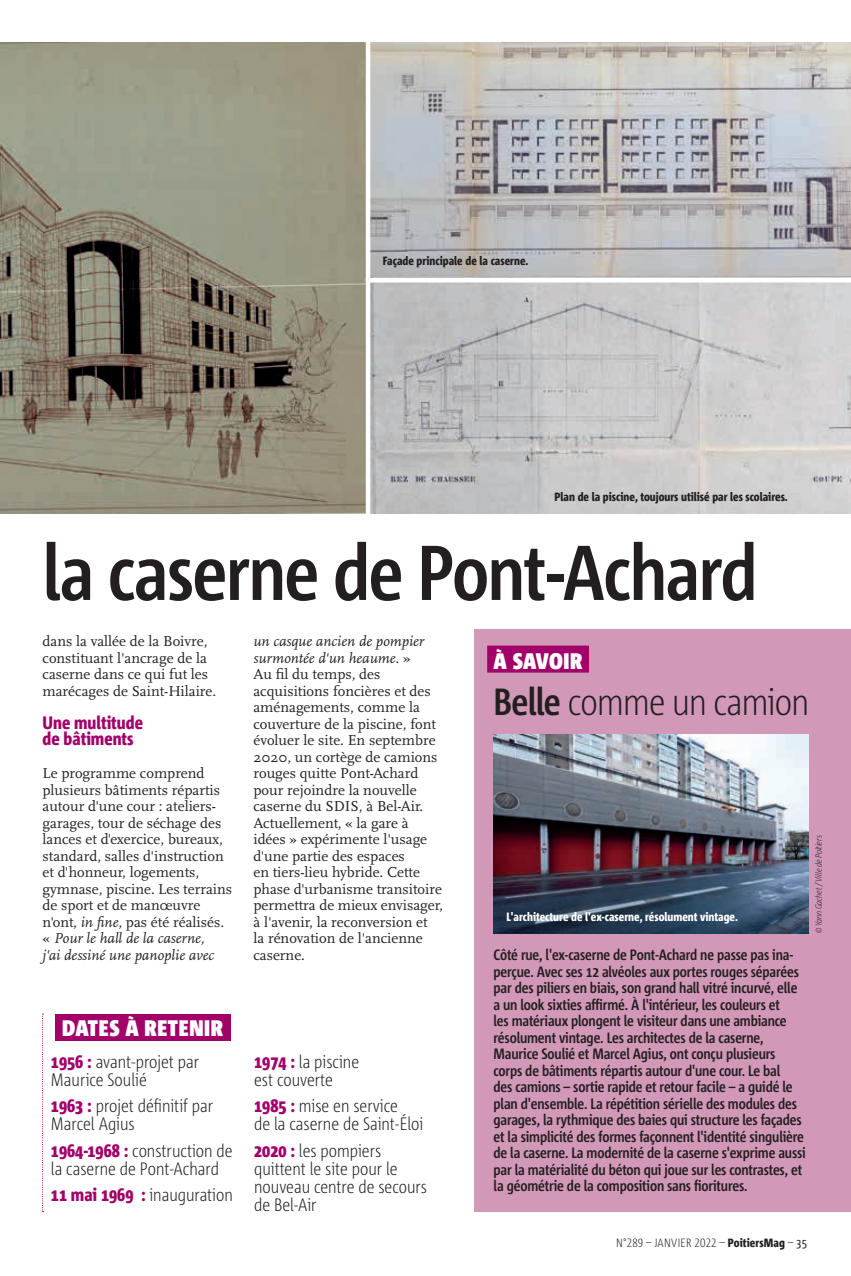
<style>
.page{position:relative;width:851px;height:1276px;background:#fff}
.page>*{position:absolute;margin:0;border:0;box-sizing:border-box;transform-origin:0 0}
.t1{font:700 77.4px "Corpid C1 Cd";letter-spacing:-.02em;color:#231f20}
.t2{font:300 37.8px "Corpid C1 Cd";letter-spacing:-.02em;color:#231f20}
.t3{font:900 22.5px "Corpid C1 Cd";letter-spacing:.03em;color:#fff}
.t4{font:300 18px/18px "Corpid C1 Cd";color:#231f20}
.t5{font:800 18px/16.5px "Corpid C1 Cd";color:#a20169}
.t6{font:15px/16.5px "Scala OT";color:#231f20}
.t7{font:700 15px/16.5px "Corpid C1 Cd";letter-spacing:-.01em;color:#231f20}
.t8{font:800 12px "Corpid C1 Cd";color:#231f20}
.t9{font:800 12px "Corpid C1 Cd";color:#fff}
.t10{font:300 12px "Corpid C1 Cd";letter-spacing:.01em;color:#231f20}
.t11{font:italic 300 9px "Corpid C1 Cd";letter-spacing:-.02em;color:#231f20}
.s1{font-style:italic}
.s2{font-weight:800;color:#a20169}
.s3{font-weight:700}
.s4{font-weight:800}
.s5{font-weight:400}
</style>
<div class="page">
<div style="left:474px;top:629px;width:376px;height:583px;background:#d298b7"></div>
<svg style="left:42px;top:1013px;width:2px;height:199px"></svg>
<div style="left:55px;top:1013px;width:176px;height:27px;background:#a20169"></div>
<img style="left:0;top:43px;width:366px;height:470px">
<img style="left:370px;top:43px;width:480px;height:470px">
<img style="left:493px;top:735px;width:315px;height:198px">
<div style="left:487px;top:645px;width:102px;height:27px;background:#a20169"></div>
<hr style="left:366px;top:278px;width:484px;height:4px;background:#fff">
<p class="t8" style="left:383px;top:253px;width:147px">Façade principale de la caserne.</p>
<p class="t8" style="left:554px;top:489px;width:235px">Plan de la piscine, toujours utilisé par les scolaires.</p>
<h1 class="t1" style="left:43px;top:524px;width:716px">la caserne de Pont-Achard</h1>
<p class="t6" style="left:43px;top:633px;width:175px">dans la vallée de la Boivre, constituant l'ancrage de la caserne dans ce qui fut les marécages de Saint-Hilaire.</p>
<p class="t5" style="left:43px;top:713px;width:102px">Une multitude de bâtiments</p>
<p class="t6" style="left:43px;top:765px;width:191px">Le programme comprend plusieurs bâtiments répartis autour d'une cour : ateliers&shy;garages, tour de séchage des lances et d'exercice, bureaux, standard, salles d'instruction et d'honneur, logements, gymnase, piscine. Les terrains de sport et de manœuvre n'ont, <span class="s1">in fine</span>, pas été réalisés. « <span class="s1">Pour le hall de la caserne,<br>j'ai dessiné une panoplie avec</span></p>
<h3 class="t3" style="left:62px;top:1014px;width:162px">DATES À RETENIR</h3>
<p class="t4" style="left:51px;top:1052px;width:150px"><span class="s2">1956 :</span> avant-projet par<br>Maurice Soulié</p>
<p class="t4" style="left:51px;top:1096px;width:164px"><span class="s2">1963 :</span> projet définitif par<br>Marcel Agius</p>
<p class="t4" style="left:51px;top:1141px;width:183px"><span class="s2">1964-1968 :</span> construction de la caserne de Pont-Achard</p>
<p class="t4" style="left:51px;top:1185px;width:183px"><span class="s2">11 mai 1969 :</span> inauguration</p>
<p class="t6" style="left:253px;top:633px;width:191px"><span class="s1">un casque ancien de pompier surmontée d'un heaume.</span> »<br>Au fil du temps, des acquisitions foncières et des aménagements, comme la couverture de la piscine, font évoluer le site. En septembre<br>2020, un cortège de camions rouges quitte Pont-Achard pour rejoindre la nouvelle caserne du SDIS, à Bel-Air.<br>Actuellement, « la gare à idées » expérimente l'usage d'une partie des espaces<br>en tiers-lieu hybride. Cette phase d'urbanisme transitoire permettra de mieux envisager, à l'avenir, la reconversion et<br>la rénovation de l'ancienne caserne.</p>
<p class="t4" style="left:254px;top:1052px;width:107px"><span class="s2">1974 :</span> la piscine est couverte</p>
<p class="t4" style="left:254px;top:1096px;width:171px"><span class="s2">1985 :</span> mise en service<br>de la caserne de Saint-Éloi</p>
<p class="t4" style="left:254px;top:1141px;width:174px"><span class="s2">2020 :</span> les pompiers quittent le site pour le nouveau centre de secours de Bel-Air</p>
<h3 class="t3" style="left:493px;top:647px;width:90px">À SAVOIR</h3>
<h2 class="t2" style="left:493px;top:678px;width:317px"><span class="s3">Belle</span> comme un camion</h2>
<p class="t9" style="left:506px;top:909px;width:233px">L'architecture de l'ex-caserne, résolument vintage.</p>
<p class="t7" style="left:493px;top:946px;width:314px">Côté rue, l'ex-caserne de Pont-Achard ne passe pas ina&shy;perçue. Avec ses 12 alvéoles aux portes rouges séparées par des piliers en biais, son grand hall vitré incurvé, elle a un look sixties affirmé. À l'intérieur, les couleurs et<br>les matériaux plongent le visiteur dans une ambiance résolument vintage. Les architectes de la caserne, Maurice Soulié et Marcel Agius, ont conçu plusieurs corps de bâtiments répartis autour d'une cour. Le bal<br>des camions – sortie rapide et retour facile – a guidé le plan d'ensemble. La répétition sérielle des modules des garages, la rythmique des baies qui structure les façades et la simplicité des formes façonnent l'identité singulière de la caserne. La modernité de la caserne s'exprime aussi par la matérialité du béton qui joue sur les contrastes, et la géométrie de la composition sans fioritures.</p>
<p class="t11" style="left:812px;top:933px;width:99px;rotate:-90deg">© Yann Gachet /Ville de Poitiers</p>
<p class="t10" style="left:616px;top:1235px;width:192px">N°289 – JANVIER 2022 – <span class="s4">PoitiersMag</span> – <span class="s5">35</span></p>
</div>
